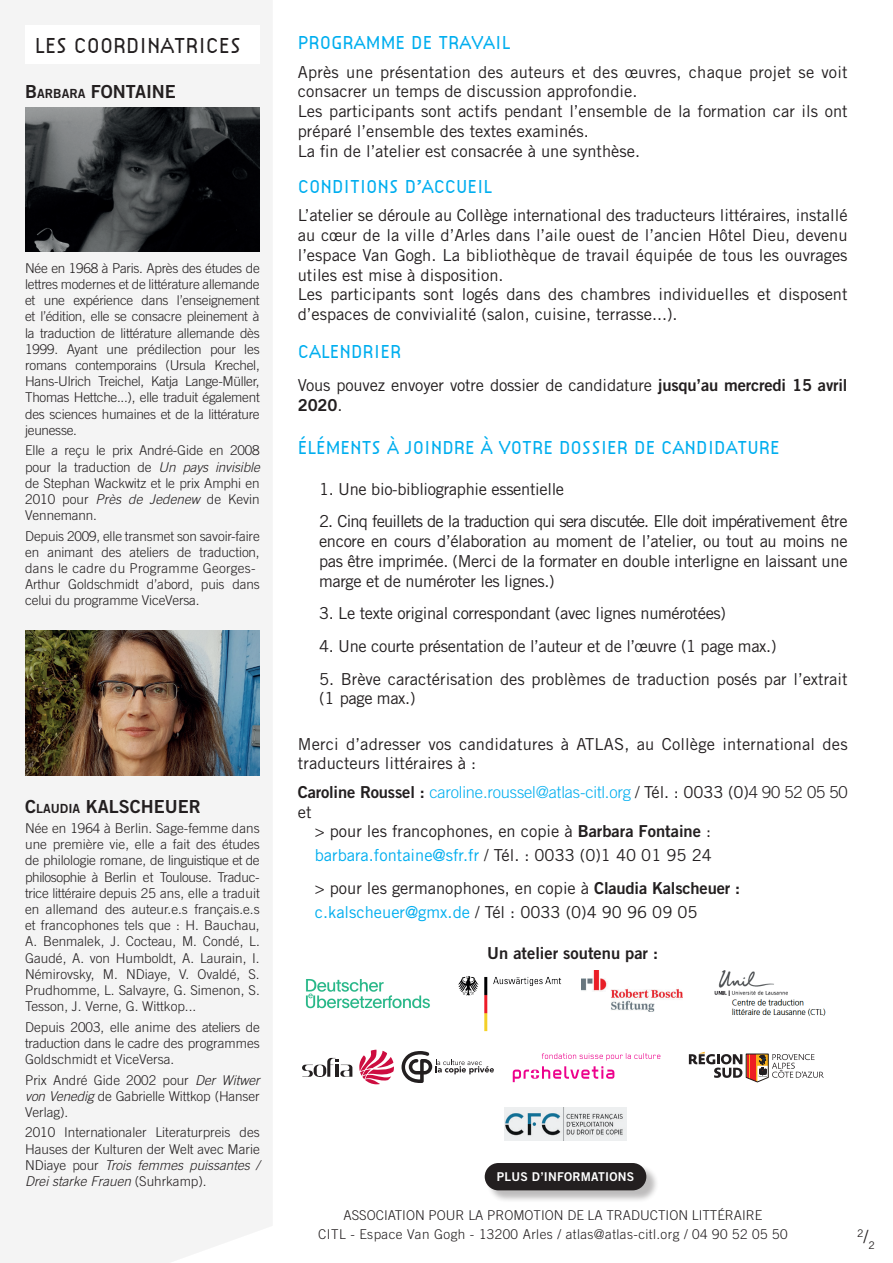
<style>
.page{position:relative;width:893px;height:1263px;background:#fff}
.page>*{position:absolute;margin:0;border:0;box-sizing:border-box;transform-origin:0 0}
.t1{font:300 22.5px "Citizen";color:#231f20}
.t2{font:300 19.5px "Citizen";color:#00aeef}
.t3{font:18px "Trade Gothic LT Std Bd 2";color:#231f20}
.t4{font:18px "Trade Gothic LT Std Bd 2";color:#231f20}
.t5{font:16.5px/19.8px "Trade Gothic LT Std";color:#231f20}
.t6{font:16.5px "Trade Gothic LT Std";letter-spacing:-.02em;color:#231f20}
.t7{font:300 16.5px "Trade Gothic LT Std";letter-spacing:-.01em;color:#00aeef}
.t8{font:16.5px "Trade Gothic LT Std Bd 2";color:#231f20}
.t9{font:300 13.5px/16.2px "Trade Gothic LT Std";color:#231f20;text-align:justify}
.t10{font:12.15px "Trade Gothic LT Std Bd 2";letter-spacing:.02em;color:#fff}
.t11{font:10.5px "Trade Gothic LT Std";color:#231f20}
.s1{font-size:12.6px}
.s2{font-style:italic}
.s3{font-style:inherit}
.s4{font-family:"Trade Gothic LT Std Bd 2"}
.s5{font-family:"Trade Gothic LT Std"}
.s6{font-family:"Trade Gothic LT Std Bd 2";font-weight:400;color:#231f20}
.s7{color:#231f20}
.s8{font-weight:400;color:#231f20}
.s9{color:#00aeef}
.s10{font-size:18px}
</style>
<div class="page">
<div style="left:0;top:0;width:272px;height:1263px;background:#f4f4f4"></div>
<div style="left:486px;top:1164px;width:173px;height:39px;background:#231f20;opacity:.3"></div>
<div style="left:485px;top:1163px;width:161px;height:27px;background:#231f20;border-radius:14px"></div>
<img style="left:25px;top:631px;width:235px;height:144px">
<div style="left:25px;top:26px;width:235px;height:38px;background:#fff"></div>
<img style="left:25px;top:107px;width:235px;height:145px">
<img style="left:458px;top:976px;width:104px;height:56px">
<img style="left:305px;top:979px;width:125px;height:30px">
<img style="left:581px;top:970px;width:102px;height:41px">
<svg style="left:542px;top:1053px;width:118px;height:7px"></svg>
<svg style="left:513px;top:1066px;width:101px;height:16px"></svg>
<svg style="left:302px;top:1058px;width:50px;height:19px"></svg>
<svg style="left:359px;top:1050px;width:35px;height:34px"></svg>
<svg style="left:401px;top:1051px;width:93px;height:32px"></svg>
<img style="left:714px;top:970px;width:112px;height:46px">
<svg style="left:689px;top:1052px;width:135px;height:30px"></svg>
<img style="left:504px;top:1107px;width:122px;height:33px">
<h1 class="t1" style="left:35px;top:32px;width:207px">LES COORDINATRICES</h1>
<h3 class="t4" style="left:25px;top:80px;width:152px">B<span class="s1">ARBARA</span> FONTAINE</h3>
<p class="t9" style="left:25px;top:260px;width:236px">Née en 1968 à Paris. Après des études de lettres modernes et de littérature allemande et une expérience dans l’enseignement et l’édition, elle se consacre pleinement à la traduction de littérature allemande dès 1999. Ayant une prédilection pour les romans contemporains (Ursula Krechel, Hans-Ulrich Treichel, Katja Lange-Müller, Thomas Hettche...), elle traduit également des sciences humaines et de la littérature jeunesse.</p>
<p class="t9" style="left:25px;top:442px;width:236px">Elle a reçu le prix André-Gide en 2008 pour la traduction de <span class="s2">Un pays invisible </span>de Stephan Wackwitz et le prix Amphi en 2010 pour <span class="s2">Près de Jedenew</span> de Kevin Vennemann.</p>
<p class="t9" style="left:25px;top:527px;width:236px;text-align:left">Depuis 2009, elle transmet son savoir-faire en animant des ateliers de traduction, dans le cadre du Programme Georges-Arthur Goldschmidt d’abord, puis dans celui du programme ViceVersa.</p>
<h3 class="t3" style="left:25px;top:795px;width:177px"><span class="s3">C</span><span class="s1">LAUDIA</span> KALSCHEUER</h3>
<p class="t9" style="left:25px;top:820px;width:236px">Née en 1964 à Berlin. Sage-femme dans une première vie, elle a fait des études de philologie romane, de linguistique et de philosophie à Berlin et Toulouse. Traduc&shy;trice littéraire depuis 25 ans, elle a traduit en allemand des auteur.e.s français.e.s et francophones tels que : H. Bauchau, A. Benmalek, J. Cocteau, M. Condé, L.<br>Gaudé, A. von Humboldt, A. Laurain, I.<br>Némirovsky, M. NDiaye, V. Ovaldé, S.<br>Prudhomme, L. Salvayre, G. Simenon, S.<br>Tesson, J. Verne, G. Wittkop...</p>
<p class="t9" style="left:25px;top:1018px;width:236px">Depuis 2003, elle anime des ateliers de traduction dans le cadre des programmes Goldschmidt et ViceVersa.</p>
<p class="t9" style="left:25px;top:1071px;width:236px">Prix André Gide 2002 pour <span class="s2">Der Witwer von Venedig</span> de Gabrielle Wittkop (Hanser Verlag).</p>
<p class="t9" style="left:25px;top:1124px;width:236px">2010 Internationaler Literaturpreis des Hauses der Kulturen der Welt avec Marie NDiaye pour <span class="s2">Trois femmes puissantes / Drei starke Frauen</span> (Suhrkamp).</p>
<h2 class="t2" style="left:298px;top:31px;width:214px">PROGRAMME DE TRAVAIL</h2>
<p class="t5" style="left:298px;top:62px;width:551px">Après une présentation des auteurs et des œuvres, chaque projet se voit consacrer un temps de discussion approfondie.<br>Les participants sont actifs pendant l’ensemble de la formation car ils ont préparé l’ensemble des textes examinés.<br>La fin de l’atelier est consacrée à une synthèse.</p>
<h2 class="t2" style="left:298px;top:175px;width:196px">CONDITIONS D’ACCUEIL</h2>
<p class="t5" style="left:298px;top:205px;width:551px">L’atelier se déroule au Collège international des traducteurs littéraires, installé au cœur de la ville d’Arles dans l’aile ouest de l’ancien Hôtel Dieu, devenu l’espace Van Gogh. La bibliothèque de travail équipée de tous les ouvrages utiles est mise à disposition.<br>Les participants sont logés dans des chambres individuelles et disposent d’espaces de convivialité (salon, cuisine, terrasse...).</p>
<h2 class="t2" style="left:298px;top:340px;width:105px">CALENDRIER</h2>
<p class="t5" style="left:298px;top:375px;width:551px">Vous pouvez envoyer votre dossier de candidature <span class="s4">jusqu’au mercredi 15 avril</span></p>
<p class="t8" style="left:298px;top:394px;width:46px">2020<span class="s5">.</span></p>
<h2 class="t2" style="left:298px;top:436px;width:483px">ÉLÉMENTS À JOINDRE À VOTRE DOSSIER DE CANDIDATURE</h2>
<p class="t6" style="left:319px;top:479px;width:247px">1. Une bio-bibliographie essentielle</p>
<p class="t5" style="left:319px;top:511px;width:530px;text-align:justify">2. Cinq feuillets de la traduction qui sera discutée. Elle doit impérativement être encore en cours d’élaboration au moment de l’atelier, ou tout au moins ne pas être imprimée. (Merci de la formater en double interligne en laissant une marge et de numéroter les lignes.)</p>
<p class="t6" style="left:319px;top:603px;width:409px">3. Le texte original correspondant (avec lignes numérotées)</p>
<p class="t6" style="left:319px;top:636px;width:459px">4. Une courte présentation de l’auteur et de l’œuvre (1 page max.)</p>
<p class="t5" style="left:319px;top:668px;width:530px">5. Brève caractérisation des problèmes de traduction posés par l’extrait (1 page max.)</p>
<p class="t5" style="left:298px;top:734px;width:551px">Merci d’adresser vos candidatures à ATLAS, au Collège international des traducteurs littéraires à :</p>
<p class="t7" style="left:298px;top:782px;width:551px"><span class="s6">Caroline Roussel :</span> caroline.roussel@atlas-citl.org <span class="s7">/</span> <span class="s8">Tél. : 0033 (0)</span><span class="s7">4 90 52 05 50</span></p>
<p class="t5" style="left:298px;top:801px;width:15px">et</p>
<p class="t5" style="left:315px;top:821px;width:398px">&gt; pour les francophones, en copie à <span class="s4">Barbara Fontaine</span> :</p>
<p class="t5" style="left:315px;top:839px;width:427px;line-height:32.5px"><span class="s9">barbara.fontaine@sfr.fr</span> / Tél. : 0033 (0)1 40 01 95 24<br>&gt; pour les germanophones, en copie à <span class="s4">Claudia Kalscheuer :</span></p>
<p class="t5" style="left:315px;top:902px;width:384px"><span class="s9">c.kalscheuer@gmx.de</span> / Tél : 0033 (0)4 90 96 09 05</p>
<p class="t8" style="left:487px;top:943px;width:172px">Un atelier soutenu par :</p>
<p class="t10" style="left:497px;top:1169px;width:139px">PLUS D’INFORMATIONS</p>
<p class="t9" style="left:318px;top:1205px;width:471px;line-height:19.5px;text-align:center">ASSOCIATION POUR LA PROMOTION DE LA TRADUCTION LITTÉRAIRE<br>CITL - Espace Van Gogh - 13200 Arles / atlas@atlas-citl.org / 04 90 52 05 50</p>
<p class="t11" style="left:857px;top:1233px;width:19px">2<span class="s10">/</span>2</p>
</div>
